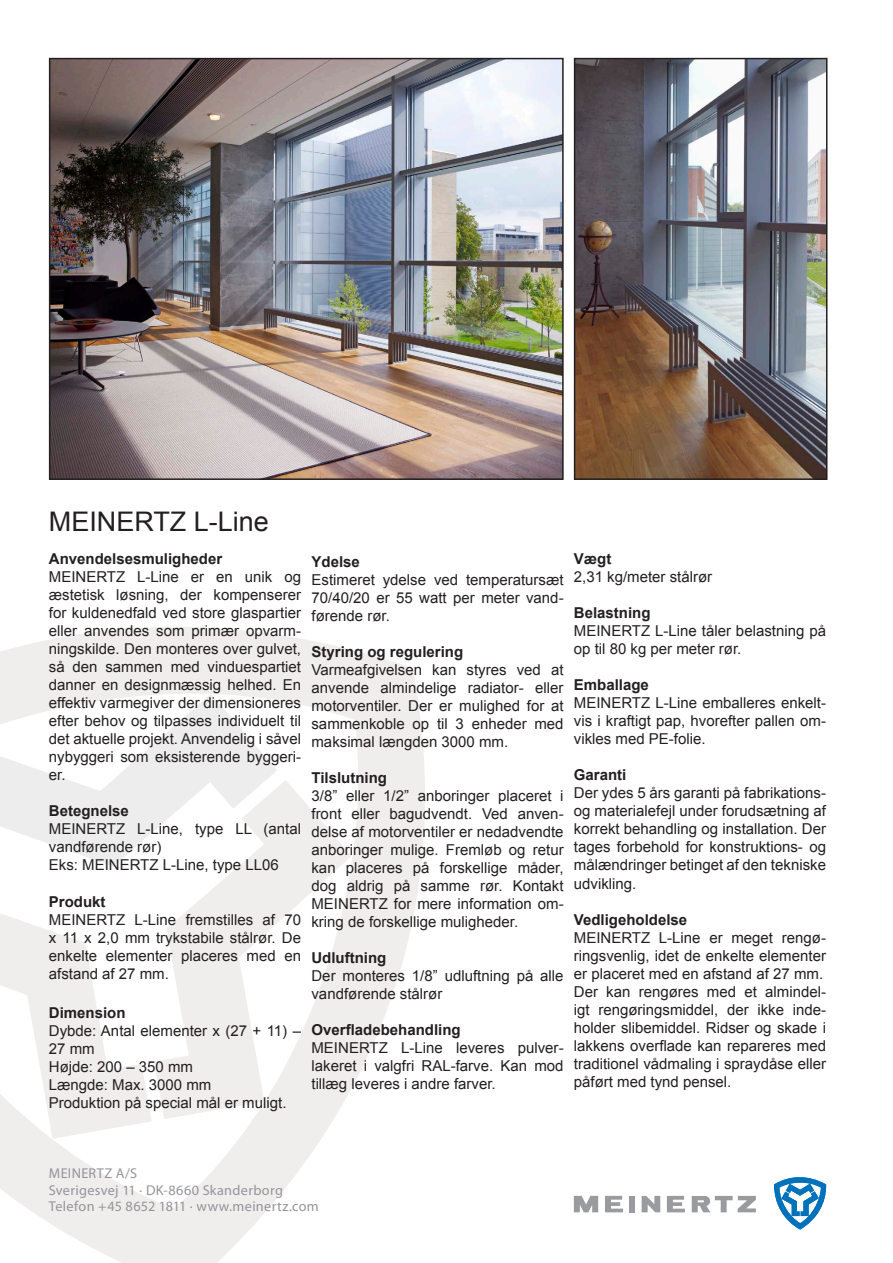
<style>
.page{position:relative;width:893px;height:1263px;background:#fff}
.page>*{position:absolute;margin:0;border:0;box-sizing:border-box;transform-origin:0 0}
.t1{font:27px "Arial";color:#231f20}
.t2{font:15px/18px "Arial";color:#231f20;text-align:justify}
.t3{font:700 15px "Arial";color:#231f20}
.t4{font:14.25px "Myriad Pro";letter-spacing:.025em;color:#939598}
</style>
<div class="page">
<svg style="left:0;top:627px;width:425px;height:636px;fill:#f0eded"></svg>
<img style="left:52px;top:61px;width:509px;height:416px">
<div style="left:49px;top:58px;width:515px;height:422px;border:2px solid #231f20"></div>
<img style="left:577px;top:61px;width:247px;height:416px">
<div style="left:574px;top:58px;width:253px;height:422px;border:2px solid #231f20"></div>
<svg style="left:574px;top:1196px;width:24px;height:16px"></svg>
<svg style="left:605px;top:1196px;width:18px;height:16px"></svg>
<div style="left:629px;top:1196px;width:6px;height:16px;background:#999b9e"></div>
<svg style="left:642px;top:1196px;width:18px;height:16px"></svg>
<svg style="left:667px;top:1196px;width:18px;height:16px"></svg>
<svg style="left:692px;top:1196px;width:64px;height:16px"></svg>
<svg style="left:774px;top:1177px;width:52px;height:52px"></svg>
<p class="t1" style="left:49px;top:503px;width:222px">MEINERTZ L-Line</p>
<p class="t3" style="left:49px;top:549px;width:175px">Anvendelsesmuligheder</p>
<p class="t2" style="left:49px;top:568px;width:254px">MEINERTZ L-Line er en unik og æstetisk løsning, der kompenserer for kuldenedfald ved store glaspartier eller anvendes som primær opvarm&shy;ningskilde. Den monteres over gulvet, så den sammen med vinduespartiet danner en designmæssig helhed. En effektiv varmegiver der dimensioneres efter behov og tilpasses individuelt til det aktuelle projekt. Anvendelig i såvel nybyggeri som eksisterende byggeri&shy;er.</p>
<p class="t3" style="left:49px;top:801px;width:82px">Betegnelse</p>
<p class="t2" style="left:49px;top:820px;width:254px">MEINERTZ L-Line, type LL (antal vandførende rør)</p>
<p class="t2" style="left:49px;top:856px;width:231px">Eks: MEINERTZ L-Line, type LL06</p>
<p class="t3" style="left:49px;top:891px;width:58px">Produkt</p>
<p class="t2" style="left:49px;top:910px;width:254px">MEINERTZ L-Line fremstilles af 70 x 11 x 2,0 mm trykstabile stålrør. De enkelte elementer placeres med en afstand af 27 mm.</p>
<p class="t3" style="left:49px;top:1003px;width:78px">Dimension</p>
<p class="t2" style="left:49px;top:1022px;width:254px">Dybde: Antal elementer x (27 + 11) –<br>27 mm</p>
<p class="t2" style="left:49px;top:1058px;width:146px">Højde: 200 – 350 mm</p>
<p class="t2" style="left:49px;top:1076px;width:164px">Længde: Max. 3000 mm</p>
<p class="t2" style="left:49px;top:1094px;width:239px">Produktion på special mål er muligt.</p>
<p class="t3" style="left:311px;top:551px;width:50px">Ydelse</p>
<p class="t2" style="left:311px;top:570px;width:254px">Estimeret ydelse ved temperatursæt 70/40/20 er 55 watt per meter vand&shy;førende rør.</p>
<p class="t3" style="left:311px;top:641px;width:153px">Styring og regulering</p>
<p class="t2" style="left:311px;top:660px;width:254px">Varmeafgivelsen kan styres ved at anvende almindelige radiator- eller motorventiler. Der er mulighed for at sammenkoble op til 3 enheder med maksimal længden 3000 mm.</p>
<p class="t3" style="left:311px;top:767px;width:77px">Tilslutning</p>
<p class="t2" style="left:311px;top:786px;width:254px">3/8” eller 1/2” anboringer placeret i front eller bagudvendt. Ved anven&shy;delse af motorventiler er nedadvendte anboringer mulige. Fremløb og retur kan placeres på forskellige måder, dog aldrig på samme rør. Kontakt MEINERTZ for mere information om&shy;kring de forskellige muligheder.</p>
<p class="t3" style="left:311px;top:947px;width:76px">Udluftning</p>
<p class="t2" style="left:311px;top:966px;width:254px">Der monteres 1/8” udluftning på alle vandførende stålrør</p>
<p class="t3" style="left:311px;top:1019px;width:151px">Overfladebehandling</p>
<p class="t2" style="left:311px;top:1038px;width:254px">MEINERTZ L-Line leveres pulver&shy;lakeret i valgfri RAL-farve. Kan mod tillæg leveres i andre farver.</p>
<p class="t3" style="left:574px;top:549px;width:39px">Vægt</p>
<p class="t2" style="left:574px;top:568px;width:140px">2,31 kg/meter stålrør</p>
<p class="t3" style="left:574px;top:603px;width:78px">Belastning</p>
<p class="t2" style="left:574px;top:622px;width:254px">MEINERTZ L-Line tåler belastning på op til 80 kg per meter rør.</p>
<p class="t3" style="left:574px;top:675px;width:77px">Emballage</p>
<p class="t2" style="left:574px;top:694px;width:254px">MEINERTZ L-Line emballeres enkelt&shy;vis i kraftigt pap, hvorefter pallen om&shy;vikles med PE-folie.</p>
<p class="t3" style="left:574px;top:765px;width:54px">Garanti</p>
<p class="t2" style="left:574px;top:784px;width:254px">Der ydes 5 års garanti på fabrikations&shy;og materialefejl under forudsætning af korrekt behandling og installation. Der tages forbehold for konstruktions- og målændringer betinget af den tekniske udvikling.</p>
<p class="t3" style="left:574px;top:909px;width:115px">Vedligeholdelse</p>
<p class="t2" style="left:574px;top:928px;width:254px">MEINERTZ L-Line er meget rengø&shy;ringsvenlig, idet de enkelte elementer er placeret med en afstand af 27 mm.</p>
<p class="t2" style="left:574px;top:982px;width:254px">Der kan rengøres med et almindel&shy;igt rengøringsmiddel, der ikke inde&shy;holder slibemiddel. Ridser og skade i lakkens overflade kan repareres med traditionel vådmaling i spraydåse eller påført med tynd pensel.</p>
<p class="t4" style="left:49px;top:1165px;width:90px">MEINERTZ A/S</p>
<p class="t4" style="left:49px;top:1181px;width:236px">Sverigesvej 11 · DK-8660 Skanderborg</p>
<p class="t4" style="left:49px;top:1198px;width:271px">Telefon +45 8652 1811 · www.meinertz.com</p>
</div>
